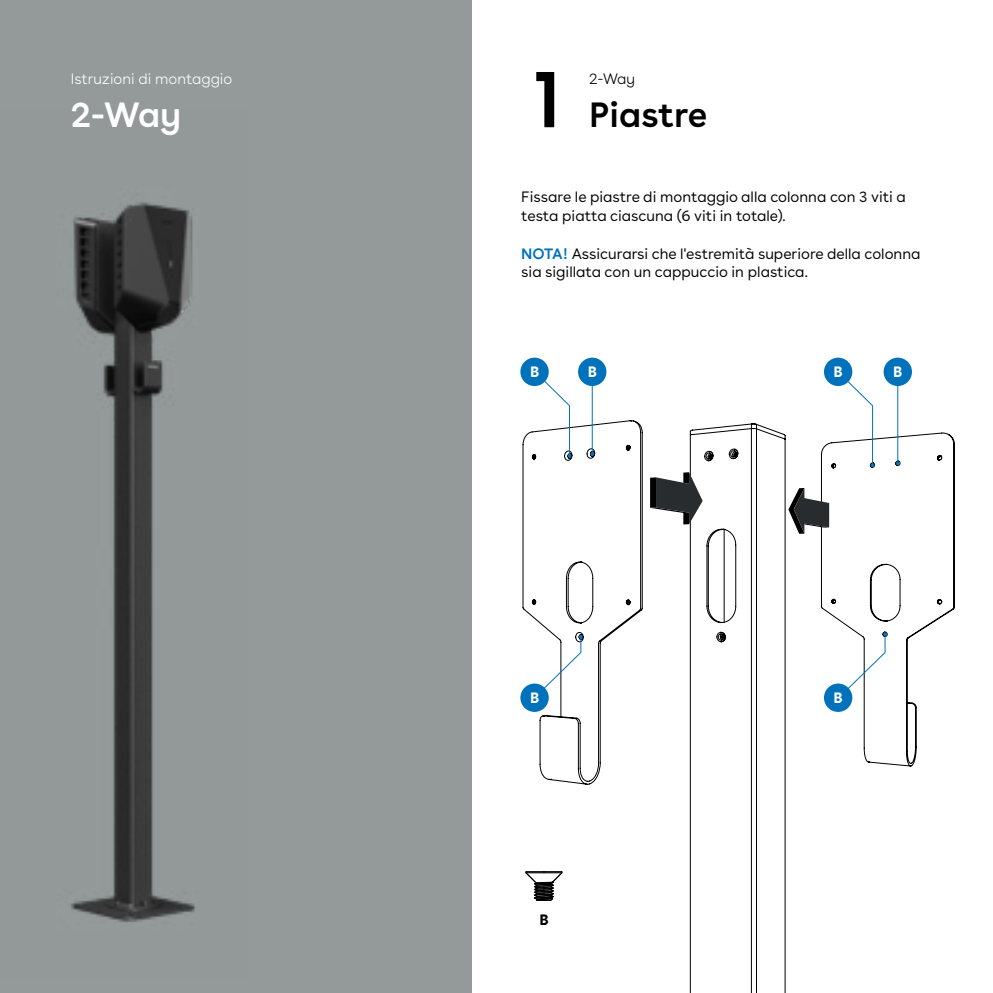
<style>
.page{position:relative;width:993px;height:993px;background:#fff}
.page>*{position:absolute;margin:0;border:0;box-sizing:border-box;transform-origin:0 0}
.t1{font:600 80px "Buenos Aires";color:#000}
.t2{font:600 35px "Buenos Aires";color:#000}
.t3{font:600 35px "Buenos Aires";color:#fff}
.t4{font:15px/18.8px "Buenos Aires";color:#000}
.t5{font:300 15px "Buenos Aires";color:#fff}
.t6{font:700 15px "Buenos Aires";color:#fff}
.t7{font:300 15px "Buenos Aires";color:#000}
.t8{font:700 15px "Buenos Aires";color:#000}
.s1{font-weight:600;color:#0072bc}
</style>
<div class="page">
<div style="left:0;top:0;width:471px;height:992px;background:#949a9a"></div>
<svg style="left:522px;top:419px;width:432px;height:573px"></svg>
<svg style="left:788px;top:488px;width:40px;height:45px"></svg>
<svg style="left:650px;top:472px;width:52px;height:52px"></svg>
<div style="left:650px;top:477px;width:5px;height:30px;background:#000"></div>
<svg style="left:525px;top:870px;width:37px;height:30px"></svg>
<hr style="left:591px;top:374px;width:1px;height:80px;background:#0072bc">
<svg style="left:590px;top:452px;width:4px;height:4px"></svg>
<hr style="left:897px;top:374px;width:1px;height:89px;background:#0072bc">
<svg style="left:895px;top:461px;width:4px;height:4px"></svg>
<svg style="left:533px;top:634px;width:49px;height:64px"></svg>
<svg style="left:837px;top:632px;width:49px;height:66px"></svg>
<svg style="left:534px;top:370px;width:37px;height:87px"></svg>
<svg style="left:836px;top:370px;width:38px;height:97px"></svg>
<img style="left:70px;top:202px;width:125px;height:720px">
<div style="left:520px;top:357px;width:28px;height:29px;background:#0072bc;border-radius:50%"></div>
<div style="left:520px;top:683px;width:28px;height:28px;background:#0072bc;border-radius:50%"></div>
<div style="left:578px;top:357px;width:28px;height:29px;background:#0072bc;border-radius:50%"></div>
<div style="left:823px;top:357px;width:29px;height:29px;background:#0072bc;border-radius:50%"></div>
<div style="left:823px;top:683px;width:29px;height:28px;background:#0072bc;border-radius:50%"></div>
<div style="left:883px;top:357px;width:28px;height:29px;background:#0072bc;border-radius:50%"></div>
<p class="t5" style="left:71px;top:67px;width:163px">Istruzioni di montaggio</p>
<h2 class="t3" style="left:71px;top:86px;width:112px">2-Way</h2>
<h1 class="t1" style="left:532px;top:32px;width:31px">1</h1>
<p class="t7" style="left:589px;top:67px;width:48px">2-Way</p>
<h2 class="t2" style="left:589px;top:86px;width:120px">Piastre</h2>
<p class="t4" style="left:521px;top:186px;width:386px">Fissare le piastre di montaggio alla colonna con 3 viti a testa piatta ciascuna (6 viti in totale).</p>
<p class="t4" style="left:521px;top:242px;width:400px"><span class="s1">NOTA!</span> Assicurarsi che l'estremità superiore della colonna sia sigillata con un cappuccio in plastica.</p>
<p class="t6" style="left:530px;top:359px;width:11px">B</p>
<p class="t6" style="left:587px;top:359px;width:11px">B</p>
<p class="t6" style="left:833px;top:359px;width:11px">B</p>
<p class="t6" style="left:892px;top:359px;width:11px">B</p>
<p class="t6" style="left:530px;top:684px;width:11px">B</p>
<p class="t8" style="left:539px;top:906px;width:11px">B</p>
<p class="t6" style="left:833px;top:684px;width:11px">B</p>
</div>
